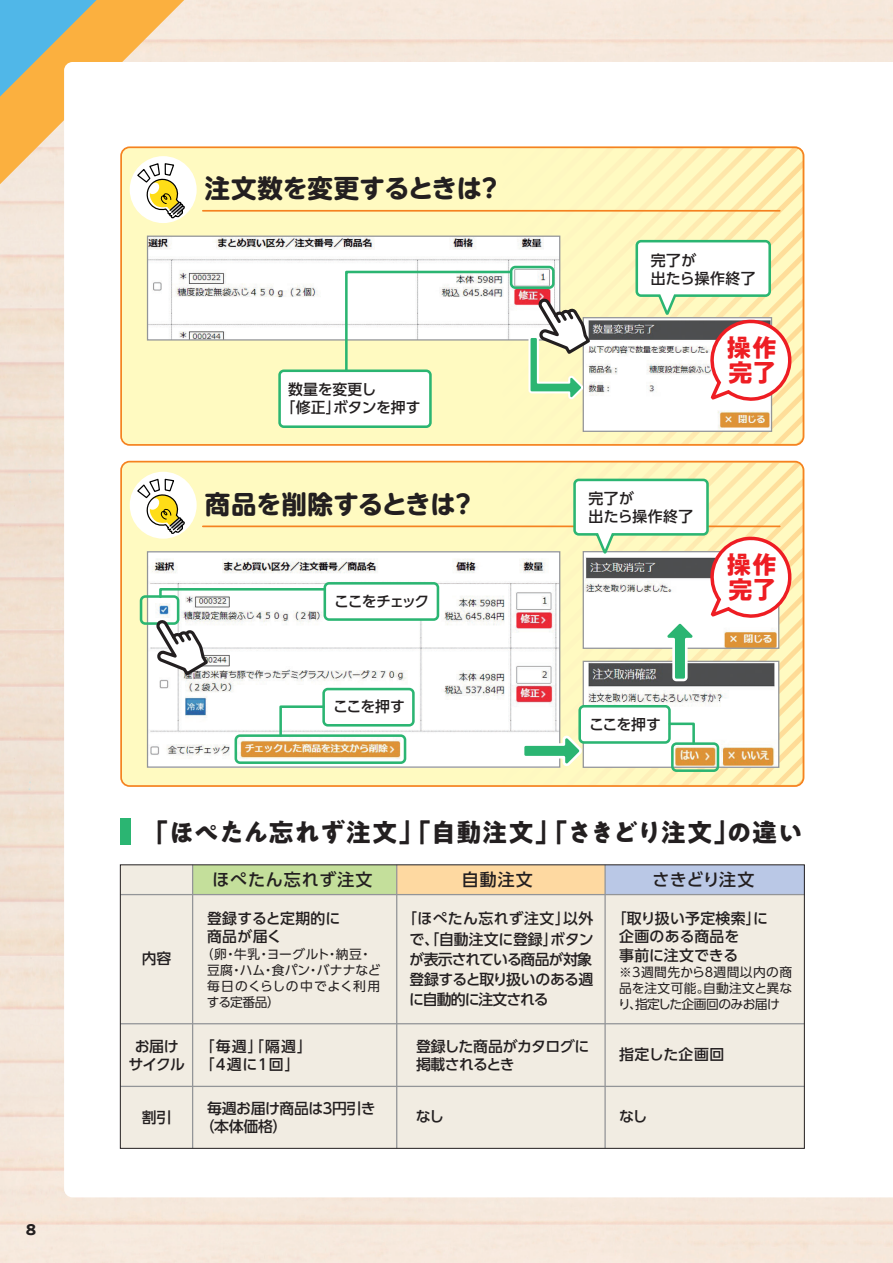
<style>
.page{position:relative;width:893px;height:1263px;background:#fff}
.page>*{position:absolute;margin:0;border:0;box-sizing:border-box;transform-origin:0 0}
.t1{font:700 25.5px "PA1 Gothic Std";color:#231f20}
.t2{font:700 25.5px "UD Shin M Go Pro";letter-spacing:-.015em;color:#231f20}
.t3{font:700 24.9px/24.9px "PA1 Gothic Std";color:#ee1d23}
.t4{font:500 16.95px "UD Shin Go Pro";letter-spacing:.05em;color:#231f20}
.t5{font:500 14.85px/20.2px "UD Shin Go Pro";letter-spacing:-.025em;color:#231f20}
.t6{font:500 14.85px/18px "UD Shin Go Pro";letter-spacing:.02em;color:#231f20}
.t7{font:500 14.85px/18px "UD Shin Go Pro";letter-spacing:.03em;color:#231f20}
.t8{font:500 14.85px/18px "UD Shin Go Pro";letter-spacing:.07em;color:#231f20}
.t9{font:500 14.85px/18px "UD Shin Go Pro";letter-spacing:.015em;color:#231f20}
.t10{font:500 14.85px "UD Shin Go Pro";letter-spacing:.035em;color:#231f20}
.t11{font:500 14.85px "UD Shin Go Pro";letter-spacing:-.095em;color:#231f20}
.t12{font:700 14.85px "PA1 Gothic Std";color:#231f20}
.t13{font:12.75px/15.9px "UD Shin Go Pro";letter-spacing:.01em;color:#231f20}
</style>
<div class="page">
<div style="left:120px;top:865px;width:684px;height:283px;background:#f1ece2"></div>
<div style="left:193px;top:865px;width:204px;height:29px;background:#c4df9b"></div>
<div style="left:397px;top:865px;width:208px;height:29px;background:#fed9a1"></div>
<div style="left:605px;top:865px;width:199px;height:29px;background:#bac8e6"></div>
<div style="left:120px;top:818px;width:11px;height:27px;background:#2bb572"></div>
<hr style="left:604px;top:865px;width:2px;height:283px;background:#939598">
<hr style="left:396px;top:865px;width:1px;height:283px;background:#939598">
<hr style="left:192px;top:865px;width:1px;height:283px;background:#939598">
<hr style="left:120px;top:894px;width:684px;height:1px;background:#939598">
<hr style="left:120px;top:1023px;width:684px;height:1px;background:#939598">
<hr style="left:120px;top:1086px;width:684px;height:1px;background:#939598">
<div style="left:121px;top:462px;width:682px;height:324px;background:#fffac1;border-radius:9px"></div>
<img style="left:149px;top:553px;width:346px;height:213px">
<div style="left:147px;top:551px;width:413px;height:217px;border:1px solid #939598"></div>
<hr style="left:203px;top:525px;width:577px;height:2px;background:#f58220">
<div style="left:130px;top:472px;width:67px;height:67px;background:#fff;border-radius:50%"></div>
<svg style="left:136px;top:478px;width:50px;height:60px"></svg>
<div style="left:140px;top:595px;width:39px;height:30px;border:3px solid #2bb572;border-radius:4px"></div>
<div style="left:235px;top:734px;width:171px;height:30px;border:3px solid #2bb572;border-radius:4px"></div>
<svg style="left:153px;top:620px;width:58px;height:58px;background:#cacbca"></svg>
<div style="left:325px;top:583px;width:113px;height:36px;background:#fff;border-radius:4px"></div>
<div style="left:324px;top:582px;width:115px;height:39px;border:3px solid #2bb572;border-radius:4px"></div>
<div style="left:324px;top:689px;width:89px;height:36px;background:#fff;border-radius:4px"></div>
<div style="left:322px;top:688px;width:93px;height:38px;border:3px solid #2bb572;border-radius:4px"></div>
<svg style="left:158px;top:587px;width:169px;height:12px;background:#c3e6d5"></svg>
<svg style="left:278px;top:704px;width:48px;height:34px;background:#ceecde"></svg>
<svg style="left:495px;top:462px;width:309px;height:324px"></svg>
<div style="left:121px;top:147px;width:682px;height:298px;background:#fffac1;border-radius:9px"></div>
<img style="left:149px;top:238px;width:195px;height:101px">
<div style="left:147px;top:236px;width:413px;height:105px;border:1px solid #939598"></div>
<hr style="left:203px;top:210px;width:577px;height:2px;background:#f58220">
<div style="left:130px;top:156px;width:67px;height:67px;background:#fff;border-radius:50%"></div>
<svg style="left:0;top:0;width:186px;height:222px"></svg>
<div style="left:280px;top:371px;width:150px;height:56px;background:#fff;border-radius:4px"></div>
<div style="left:278px;top:369px;width:154px;height:59px;border:3px solid #2bb572;border-radius:4px"></div>
<svg style="left:344px;top:147px;width:460px;height:297px"></svg>
<p class="t12" style="left:26px;top:1220px;width:12px">8</p>
<h1 class="t2" style="left:205px;top:168px;width:299px">注文数を変更するときは？</h1>
<p class="t5" style="left:281px;top:380px;width:142px;line-height:18px;text-indent:7px">数量を変更し<br>「修正」ボタンを押す</p>
<h1 class="t2" style="left:205px;top:483px;width:273px">商品を削除するときは？</h1>
<p class="t11" style="left:334px;top:589px;width:97px">ここをチェック</p>
<p class="t5" style="left:333px;top:696px;width:73px">ここを押す</p>
<p class="t7" style="left:651px;top:250px;width:106px">完了が<br>出たら操作終了</p>
<h2 class="t3" style="left:726px;top:338px;width:52px">操作完了</h2>
<p class="t7" style="left:588px;top:489px;width:106px">完了が<br>出たら操作終了</p>
<h2 class="t3" style="left:726px;top:555px;width:52px">操作完了</h2>
<p class="t5" style="left:589px;top:713px;width:73px">ここを押す</p>
<h1 class="t1" style="left:143px;top:816px;width:662px">「ほぺたん忘れず注文」「自動注文」「さきどり注文」の違い</h1>
<p class="t5" style="left:142px;top:947px;width:31px">内容</p>
<p class="t5" style="left:128px;top:1037px;width:58px;line-height:18px;text-align:center">お届けサイクル</p>
<p class="t4" style="left:212px;top:866px;width:162px">ほぺたん忘れず注文</p>
<p class="t9" style="left:207px;top:909px;width:135px">登録すると定期的に商品が届く</p>
<p class="t13" style="left:207px;top:945px;width:175px;text-indent:-6px">（卵・牛乳・ヨーグルト・納豆・豆腐・ハム・食パン・バナナなど毎日のくらしの中でよく利用する定番品）</p>
<p class="t4" style="left:462px;top:866px;width:72px">自動注文</p>
<p class="t4" style="left:652px;top:866px;width:103px">さきどり注文</p>
<p class="t5" style="left:409px;top:908px;width:186px;text-align:justify;text-indent:-7px">「ほぺたん忘れず注文」以外で、「自動注文に登録」ボタンが表示されている商品が対象登録すると取り扱いのある週に自動的に注文される</p>
<p class="t6" style="left:619px;top:909px;width:151px;text-indent:-7px">「取り扱い予定検索」に企画のある商品を<br>事前に注文できる</p>
<p class="t13" style="left:618px;top:963px;width:176px;text-align:justify">※3週間先から8週間以内の商品を注文可能。自動注文と異なり、指定した企画回のみお届け</p>
<p class="t8" style="left:200px;top:1037px;width:114px">「毎週」「隔週」「4週に１回」</p>
<p class="t5" style="left:416px;top:1037px;width:175px;line-height:18px">登録した商品がカタログに掲載されるとき</p>
<p class="t10" style="left:619px;top:1042px;width:107px">指定した企画回</p>
<p class="t5" style="left:200px;top:1099px;width:178px;line-height:18px;text-indent:7px">毎週お届け商品は３円引き（本体価格）</p>
<p class="t5" style="left:142px;top:1107px;width:31px">割引</p>
<p class="t5" style="left:416px;top:1105px;width:30px">なし</p>
<p class="t5" style="left:619px;top:1105px;width:30px">なし</p>
</div>
